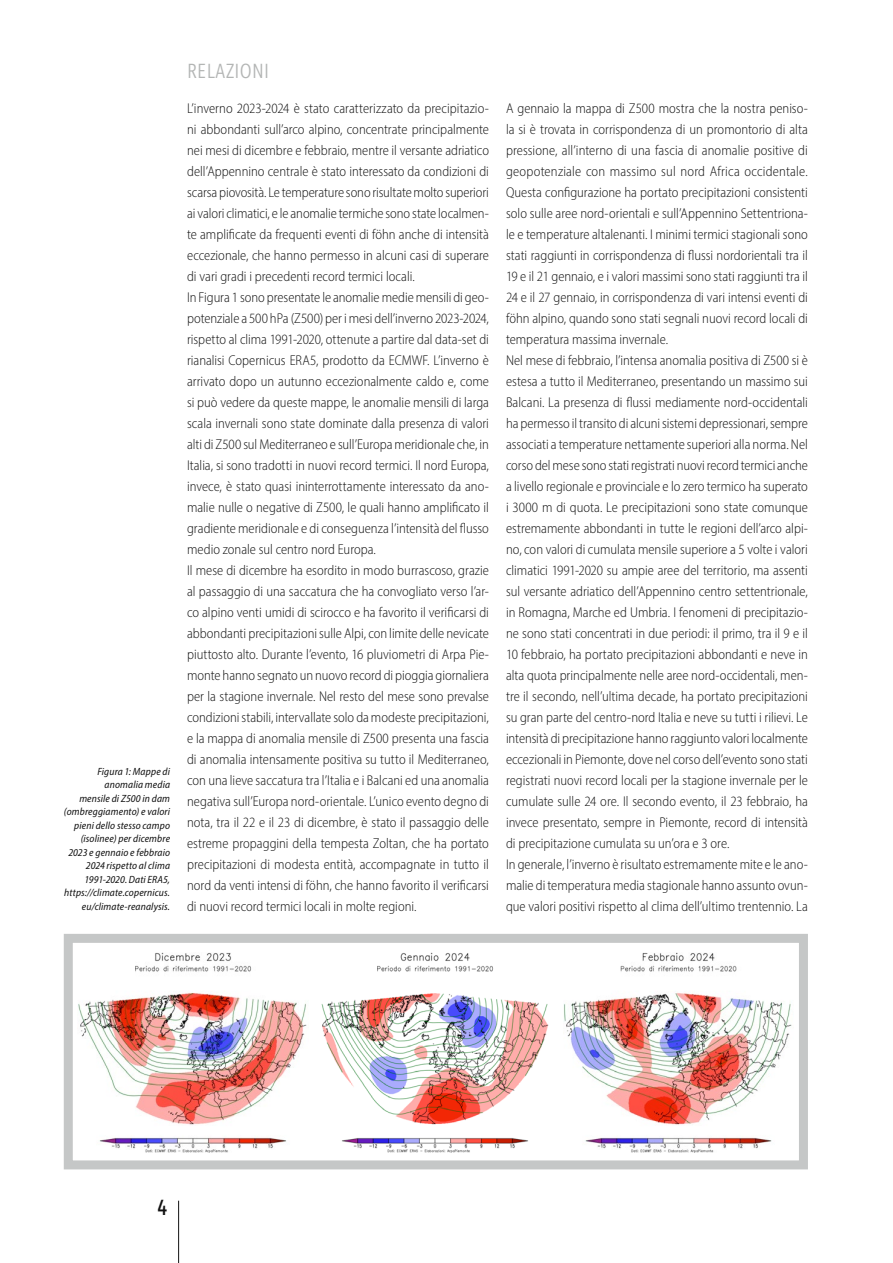
<style>
.page{position:relative;width:893px;height:1263px;background:#fff}
.page>*{position:absolute;margin:0;border:0;box-sizing:border-box;transform-origin:0 0}
.t1{font:22.5px "Ingra Cd";color:#121212}
.t2{font:300 21px "Ingra Cd";letter-spacing:.01em;color:#b3b5b4}
.t3{font:300 semi-condensed 14.25px/21px "Myriad Pro";color:#121212}
.t4{font:italic semi-condensed 10.5px/13.5px "Myriad Pro";letter-spacing:.015em;color:#121212;text-align:right}
</style>
<div class="page">
<hr style="left:178px;top:1201px;width:1px;height:62px;background:#121212">
<svg style="left:63px;top:934px;width:745px;height:236px"></svg>
<img style="left:320px;top:952px;width:230px;height:200px">
<img style="left:564px;top:952px;width:230px;height:200px">
<img style="left:78px;top:952px;width:230px;height:200px">
<p class="t4" style="left:64px;top:764px;width:108px">Figura 1: Mappe di anomalia media<br>mensile di Z500 in dam (ombreggiamento) e valori pieni dello stesso campo (isolinee) per dicembre<br>2023 e gennaio e febbraio<br>2024 rispetto al clima<br>1991-2020. Dati ERA5, https://climate.copernicus. eu/climate-reanalysis.</p>
<h2 class="t2" style="left:187px;top:58px;width:83px">RELAZIONI</h2>
<p class="t3" style="left:187px;top:97px;width:303px">L’inverno 2023-2024 è stato caratterizzato da precipitazio&shy;ni abbondanti sull’arco alpino, concentrate principalmente nei mesi di dicembre e febbraio, mentre il versante adriatico dell’Appennino centrale è stato interessato da condizioni di scarsa piovosità. Le temperature sono risultate molto superiori ai valori climatici, e le anomalie termiche sono state localmen&shy;te amplificate da frequenti eventi di föhn anche di intensità eccezionale, che hanno permesso in alcuni casi di superare di vari gradi i precedenti record termici locali.<br>In Figura 1 sono presentate le anomalie medie mensili di geo&shy;potenziale a 500 hPa (Z500) per i mesi dell’inverno 2023-2024, rispetto al clima 1991-2020, ottenute a partire dal data-set di rianalisi Copernicus ERA5, prodotto da ECMWF. L’inverno è arrivato dopo un autunno eccezionalmente caldo e, come si può vedere da queste mappe, le anomalie mensili di larga scala invernali sono state dominate dalla presenza di valori alti di Z500 sul Mediterraneo e sull’Europa meridionale che, in Italia, si sono tradotti in nuovi record termici. Il nord Europa, invece, è stato quasi ininterrottamente interessato da ano&shy;malie nulle o negative di Z500, le quali hanno amplificato il gradiente meridionale e di conseguenza l’intensità del flusso medio zonale sul centro nord Europa.<br>Il mese di dicembre ha esordito in modo burrascoso, grazie al passaggio di una saccatura che ha convogliato verso l’ar&shy;co alpino venti umidi di scirocco e ha favorito il verificarsi di abbondanti precipitazioni sulle Alpi, con limite delle nevicate piuttosto alto. Durante l’evento, 16 pluviometri di Arpa Pie&shy;monte hanno segnato un nuovo record di pioggia giornaliera per la stagione invernale. Nel resto del mese sono prevalse condizioni stabili, intervallate solo da modeste precipitazioni, e la mappa di anomalia mensile di Z500 presenta una fascia di anomalia intensamente positiva su tutto il Mediterraneo, con una lieve saccatura tra l’Italia e i Balcani ed una anomalia negativa sull’Europa nord-orientale. L’unico evento degno di nota, tra il 22 e il 23 di dicembre, è stato il passaggio delle estreme propaggini della tempesta Zoltan, che ha portato precipitazioni di modesta entità, accompagnate in tutto il nord da venti intensi di föhn, che hanno favorito il verificarsi di nuovi record termici locali in molte regioni.</p>
<p class="t3" style="left:506px;top:97px;width:303px">A gennaio la mappa di Z500 mostra che la nostra peniso&shy;la si è trovata in corrispondenza di un promontorio di alta pressione, all’interno di una fascia di anomalie positive di geopotenziale con massimo sul nord Africa occidentale.<br>Questa configurazione ha portato precipitazioni consistenti solo sulle aree nord-orientali e sull’Appennino Settentriona&shy;le e temperature altalenanti. I minimi termici stagionali sono stati raggiunti in corrispondenza di flussi nordorientali tra il 19 e il 21 gennaio, e i valori massimi sono stati raggiunti tra il 24 e il 27 gennaio, in corrispondenza di vari intensi eventi di föhn alpino, quando sono stati segnali nuovi record locali di temperatura massima invernale.<br>Nel mese di febbraio, l’intensa anomalia positiva di Z500 si è estesa a tutto il Mediterraneo, presentando un massimo sui Balcani. La presenza di flussi mediamente nord-occidentali ha permesso il transito di alcuni sistemi depressionari, sempre associati a temperature nettamente superiori alla norma. Nel corso del mese sono stati registrati nuovi record termici anche a livello regionale e provinciale e lo zero termico ha superato i 3000 m di quota. Le precipitazioni sono state comunque estremamente abbondanti in tutte le regioni dell’arco alpi&shy;no, con valori di cumulata mensile superiore a 5 volte i valori climatici 1991-2020 su ampie aree del territorio, ma assenti sul versante adriatico dell’Appennino centro settentrionale, in Romagna, Marche ed Umbria. I fenomeni di precipitazio&shy;ne sono stati concentrati in due periodi: il primo, tra il 9 e il 10 febbraio, ha portato precipitazioni abbondanti e neve in alta quota principalmente nelle aree nord-occidentali, men&shy;tre il secondo, nell’ultima decade, ha portato precipitazioni su gran parte del centro-nord Italia e neve su tutti i rilievi. Le intensità di precipitazione hanno raggiunto valori localmente eccezionali in Piemonte, dove nel corso dell’evento sono stati registrati nuovi record locali per la stagione invernale per le cumulate sulle 24 ore. Il secondo evento, il 23 febbraio, ha invece presentato, sempre in Piemonte, record di intensità di precipitazione cumulata su un’ora e 3 ore.<br>In generale, l’inverno è risultato estremamente mite e le ano&shy;malie di temperatura media stagionale hanno assunto ovun&shy;que valori positivi rispetto al clima dell’ultimo trentennio. La</p>
<h1 class="t1" style="left:157px;top:1193px;width:12px">4</h1>
</div>
